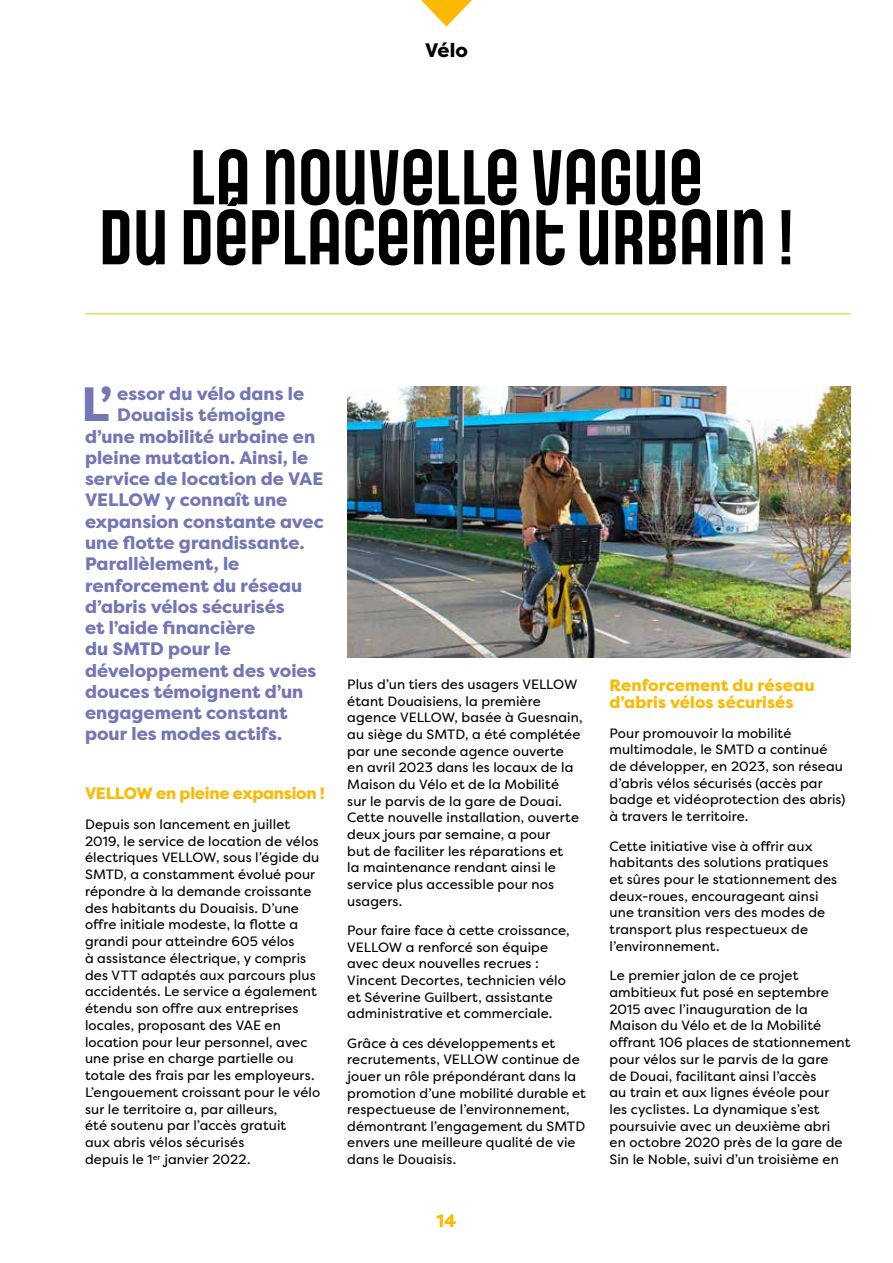
<style>
.page{position:relative;width:893px;height:1263px;background:#fff}
.page>*{position:absolute;margin:0;border:0;box-sizing:border-box;transform-origin:0 0}
.t1{font:700 75px/60px "Gala";color:#000;text-align:center}
.t2{font:800 48px "Filson Pro";color:#7576b6}
.t3{font:800 19.5px "Filson Pro";color:#000}
.t4{font:800 18px "Filson Pro";color:#7576b6}
.t5{font:800 18px "Filson Pro";color:#fbba00}
.t6{font:800 16.5px/16.6px "Filson Pro";color:#fbba00}
.t7{font:13.5px/16.6px "Filson Pro";letter-spacing:.01em;color:#000}
</style>
<div class="page">
<svg style="left:421px;top:0;width:51px;height:27px"></svg>
<hr style="left:85px;top:313px;width:765px;height:1px;background:#fbba00">
<img style="left:347px;top:387px;width:503px;height:271px">
<h3 class="t3" style="left:425px;top:38px;width:44px">Vélo</h3>
<h1 class="t1" style="left:99px;top:145px;width:696px">LA NOUVELLE VAGUE<br>DU DÉPLACEMENT URBAIN !</h1>
<h2 class="t2" style="left:81px;top:375px;width:33px">L’</h2>
<h3 class="t4" style="left:117px;top:383px;width:188px">essor du vélo dans le</h3>
<h3 class="t4" style="left:117px;top:404px;width:170px">Douaisis témoigne</h3>
<h3 class="t4" style="left:85px;top:425px;width:232px">d’une mobilité urbaine en</h3>
<h3 class="t4" style="left:85px;top:446px;width:225px">pleine mutation. Ainsi, le</h3>
<h3 class="t4" style="left:85px;top:468px;width:240px">service de location de VAE</h3>
<h3 class="t4" style="left:85px;top:489px;width:204px">VELLOW y connaît une</h3>
<h3 class="t4" style="left:85px;top:510px;width:240px">expansion constante avec</h3>
<h3 class="t4" style="left:85px;top:531px;width:221px">une flotte grandissante.</h3>
<h3 class="t4" style="left:85px;top:553px;width:156px">Parallèlement, le</h3>
<h3 class="t4" style="left:85px;top:574px;width:219px">renforcement du réseau</h3>
<h3 class="t4" style="left:85px;top:595px;width:201px">d’abris vélos sécurisés</h3>
<h3 class="t4" style="left:85px;top:616px;width:172px">et l’aide financière</h3>
<h3 class="t4" style="left:85px;top:638px;width:147px">du SMTD pour le</h3>
<h3 class="t4" style="left:85px;top:659px;width:233px">développement des voies</h3>
<h3 class="t4" style="left:85px;top:680px;width:220px">douces témoignent d’un</h3>
<h3 class="t4" style="left:85px;top:701px;width:204px">engagement constant</h3>
<h3 class="t4" style="left:85px;top:723px;width:199px">pour les modes actifs.</h3>
<p class="t6" style="left:85px;top:785px;width:241px">VELLOW en pleine expansion !</p>
<p class="t7" style="left:85px;top:815px;width:237px">Depuis son lancement en juillet 2019, le service de location de vélos électriques VELLOW, sous l’égide du SMTD, a constamment évolué pour répondre à la demande croissante des habitants du Douaisis. D’une offre initiale modeste, la flotte a grandi pour atteindre 605 vélos<br>à assistance électrique, y compris des VTT adaptés aux parcours plus accidentés. Le service a également étendu son offre aux entreprises locales, proposant des VAE en location pour leur personnel, avec une prise en charge partielle ou totale des frais par les employeurs.<br>L’engouement croissant pour le vélo sur le territoire a, par ailleurs,<br>été soutenu par l’accès gratuit<br>aux abris vélos sécurisés<br>depuis le 1<sup>er</sup> janvier 2022.</p>
<p class="t7" style="left:347px;top:676px;width:237px">Plus d’un tiers des usagers VELLOW étant Douaisiens, la première agence VELLOW, basée à Guesnain, au siège du SMTD, a été complétée par une seconde agence ouverte en avril 2023 dans les locaux de la<br>Maison du Vélo et de la Mobilité<br>sur le parvis de la gare de Douai.<br>Cette nouvelle installation, ouverte deux jours par semaine, a pour<br>but de faciliter les réparations et<br>la maintenance rendant ainsi le service plus accessible pour nos usagers.</p>
<p class="t7" style="left:347px;top:922px;width:224px">Pour faire face à cette croissance,<br>VELLOW a renforcé son équipe avec deux nouvelles recrues :<br>Vincent Decortes, technicien vélo et Séverine Guilbert, assistante administrative et commerciale.</p>
<p class="t7" style="left:347px;top:1034px;width:240px">Grâce à ces développements et recrutements, VELLOW continue de jouer un rôle prépondérant dans la promotion d’une mobilité durable et respectueuse de l’environnement, démontrant l’engagement du SMTD envers une meilleure qualité de vie dans le Douaisis.</p>
<h3 class="t5" style="left:436px;top:1210px;width:21px">14</h3>
<p class="t6" style="left:609px;top:678px;width:207px">Renforcement du réseau d’abris vélos sécurisés</p>
<p class="t7" style="left:609px;top:724px;width:238px">Pour promouvoir la mobilité multimodale, le SMTD a continué de développer, en 2023, son réseau d’abris vélos sécurisés (accès par badge et vidéoprotection des abris) à travers le territoire.</p>
<p class="t7" style="left:609px;top:837px;width:229px">Cette initiative vise à offrir aux habitants des solutions pratiques et sûres pour le stationnement des deux-roues, encourageant ainsi une transition vers des modes de transport plus respectueux de l’environnement.</p>
<p class="t7" style="left:609px;top:967px;width:242px">Le premier jalon de ce projet ambitieux fut posé en septembre<br>2015 avec l’inauguration de la<br>Maison du Vélo et de la Mobilité offrant 106 places de stationnement pour vélos sur le parvis de la gare<br>de Douai, facilitant ainsi l’accès<br>au train et aux lignes évéole pour les cyclistes. La dynamique s’est poursuivie avec un deuxième abri<br>en octobre 2020 près de la gare de<br>Sin le Noble, suivi d’un troisième en</p>
</div>
